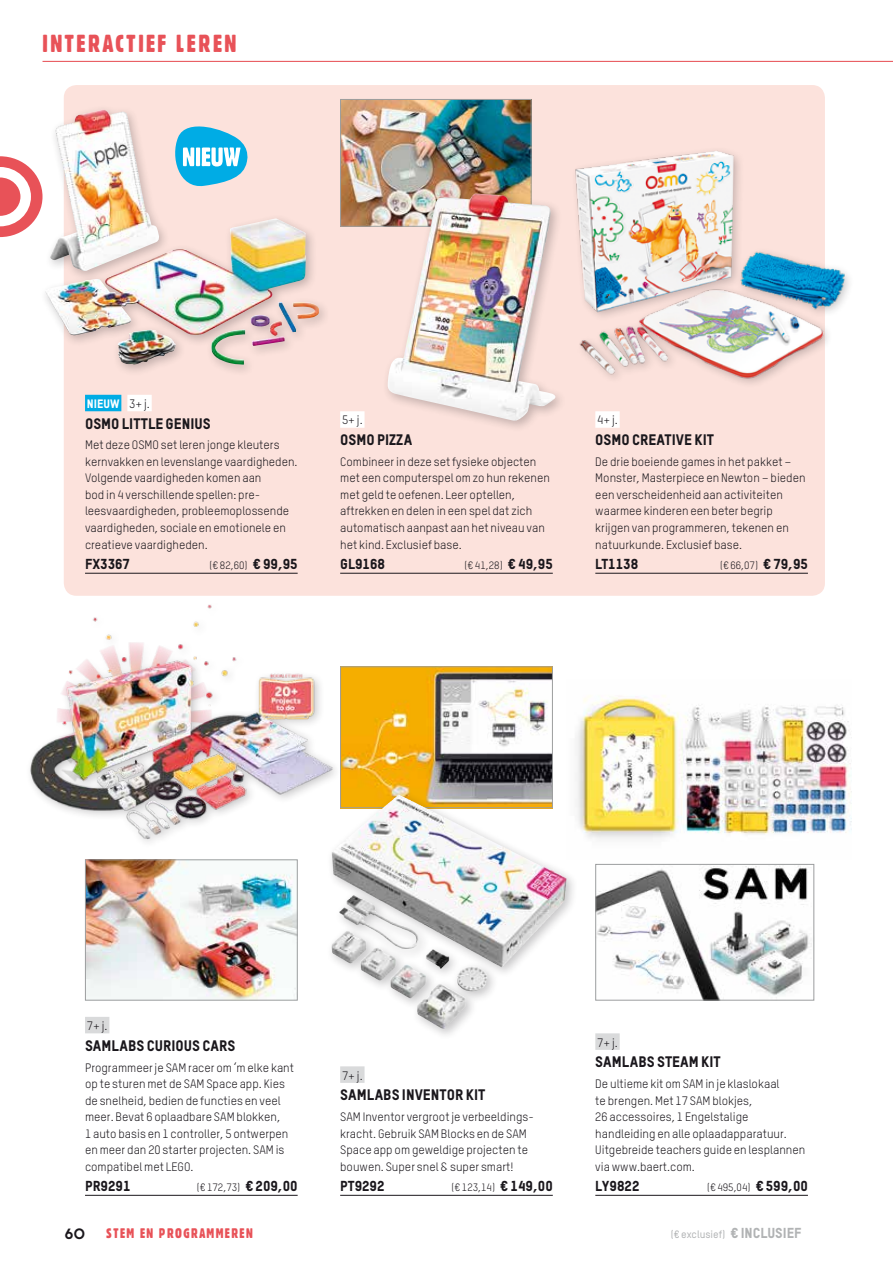
<style>
.page{position:relative;width:893px;height:1263px;background:#fff}
.page>*{position:absolute;margin:0;border:0;box-sizing:border-box;transform-origin:0 0}
.t1{font:24px "Gothic 821 Condensed BT";letter-spacing:.1em;color:#e85258}
.t2{font:15px "TSTAR Headline";color:#1a171c}
.t3{font:15px "Chalet Tokyo";color:#1a171c}
.t4{font:14.25px "TSTAR Headline";color:#1a171c}
.t5{font:13.5px "Gothic 821 Condensed BT";letter-spacing:.1em;color:#e85258}
.t6{font:12px/16.5px "TSTAR";color:#1a171c}
.t7{font:12px "TSTAR Headline";color:#fff}
.t8{font:10.5px "TSTAR";color:#1a171c}
.t9{font:500 10.5px "TSTAR";color:#b1b3b4}
.s1{font-family:"TSTAR";color:#1a171c}
.s2{font-family:"TSTAR Headline";font-size:14.25px}
.s3{font-family:"TSTAR Headline";font-weight:400;font-size:14.25px}
</style>
<div class="page">
<svg style="left:0;top:156px;width:40px;height:81px"></svg>
<hr style="left:43px;top:61px;width:850px;height:1px;background:#e85258">
<div style="left:64px;top:85px;width:761px;height:511px;background:#fce2dc;border-radius:13px"></div>
<img style="left:342px;top:101px;width:187px;height:124px">
<div style="left:340px;top:99px;width:191px;height:128px;border:1px solid #9c9e9f"></div>
<img style="left:343px;top:668px;width:208px;height:121px">
<div style="left:340px;top:666px;width:213px;height:142px;border:1px solid #9c9e9f"></div>
<img style="left:597px;top:866px;width:215px;height:132px">
<div style="left:595px;top:864px;width:219px;height:136px;border:1px solid #9c9e9f"></div>
<div style="left:40px;top:104px;width:291px;height:272px;background:#1a171c;opacity:.25"></div>
<img style="left:45px;top:109px;width:258px;height:226px">
<img style="left:87px;top:861px;width:209px;height:137px">
<div style="left:85px;top:859px;width:213px;height:141px;border:1px solid #9c9e9f"></div>
<div style="left:382px;top:188px;width:185px;height:244px;background:#1a171c;opacity:.25"></div>
<img style="left:388px;top:194px;width:167px;height:228px">
<div style="left:326px;top:789px;width:253px;height:251px;background:#1a171c;opacity:.25"></div>
<img style="left:332px;top:795px;width:66px;height:111px">
<div style="left:571px;top:145px;width:284px;height:244px;background:#fff"></div>
<img style="left:572px;top:145px;width:274px;height:244px">
<img style="left:566px;top:695px;width:285px;height:164px">
<div style="left:25px;top:599px;width:318px;height:250px;background:#1a171c;opacity:.25"></div>
<img style="left:29px;top:601px;width:307px;height:253px">
<div style="left:85px;top:395px;width:36px;height:16px;background:#00ace5"></div>
<div style="left:127px;top:395px;width:25px;height:16px;background:#fff"></div>
<hr style="left:85px;top:573px;width:213px;height:1px;background:#1a171c">
<div style="left:85px;top:1017px;width:24px;height:16px;background:#d9dadb"></div>
<hr style="left:85px;top:1195px;width:213px;height:1px;background:#1a171c">
<div style="left:340px;top:411px;width:25px;height:17px;background:#fff"></div>
<hr style="left:340px;top:573px;width:213px;height:1px;background:#1a171c">
<div style="left:340px;top:1066px;width:25px;height:17px;background:#d9dadb"></div>
<hr style="left:340px;top:1195px;width:213px;height:1px;background:#1a171c">
<div style="left:595px;top:411px;width:25px;height:17px;background:#fff"></div>
<hr style="left:595px;top:573px;width:213px;height:1px;background:#1a171c">
<div style="left:595px;top:1033px;width:25px;height:17px;background:#d9dadb"></div>
<hr style="left:595px;top:1195px;width:213px;height:1px;background:#1a171c">
<h1 class="t1" style="left:43px;top:29px;width:195px">INTERACTIEF LEREN</h1>
<p class="t7" style="left:87px;top:396px;width:64px">NIEUW <span class="s1">3+ j.</span></p>
<p class="t2" style="left:85px;top:414px;width:127px">OSMO LITTLE GENIUS</p>
<p class="t6" style="left:85px;top:437px;width:214px">Met deze OSMO set leren jonge kleuters kernvakken en levenslange vaardigheden.<br>Volgende vaardigheden komen aan<br>bod in 4 verschillende spellen: pre&shy;leesvaardigheden, probleemoplossende vaardigheden, sociale en emotionele en creatieve vaardigheden.</p>
<p class="t4" style="left:85px;top:555px;width:46px">FX3367</p>
<p class="t8" style="left:210px;top:559px;width:90px">(€ 82,60) <span class="s2">€ 99,95</span></p>
<p class="t6" style="left:342px;top:412px;width:22px">5+ j.</p>
<p class="t2" style="left:340px;top:431px;width:74px">OSMO PIZZA</p>
<p class="t6" style="left:340px;top:453px;width:211px">Combineer in deze set fysieke objecten met een computerspel om zo hun rekenen met geld te oefenen. Leer optellen, aftrekken en delen in een spel dat zich automatisch aanpast aan het niveau van het kind. Exclusief base.</p>
<p class="t4" style="left:340px;top:555px;width:46px">GL9168</p>
<p class="t8" style="left:465px;top:559px;width:90px">(€ 41,28) <span class="s2">€ 49,95</span></p>
<p class="t6" style="left:597px;top:412px;width:22px">4+ j.</p>
<p class="t2" style="left:595px;top:431px;width:120px">OSMO CREATIVE KIT</p>
<p class="t6" style="left:595px;top:453px;width:212px">De drie boeiende games in het pakket – Monster, Masterpiece en Newton – bieden een verscheidenheid aan activiteiten waarmee kinderen een beter begrip krijgen van programmeren, tekenen en natuurkunde. Exclusief base.</p>
<p class="t4" style="left:595px;top:555px;width:44px">LT1138</p>
<p class="t8" style="left:720px;top:559px;width:89px">(€ 66,07) <span class="s2">€ 79,95</span></p>
<p class="t6" style="left:87px;top:1017px;width:22px">7+ j.</p>
<p class="t2" style="left:85px;top:1036px;width:152px">SAMLABS CURIOUS CARS</p>
<p class="t6" style="left:85px;top:1059px;width:211px">Programmeer je SAM racer om ‘m elke kant op te sturen met de SAM Space app. Kies de snelheid, bedien de functies en veel meer. Bevat 6 oplaadbare SAM blokken,<br>1 auto basis en 1 controller, 5 ontwerpen en meer dan 20 starter projecten. SAM is compatibel met LEGO.</p>
<p class="t4" style="left:85px;top:1177px;width:47px">PR9291</p>
<p class="t8" style="left:197px;top:1181px;width:102px">(€ 172,73) <span class="s2">€ 209,00</span></p>
<p class="t6" style="left:342px;top:1067px;width:22px">7+ j.</p>
<p class="t2" style="left:340px;top:1086px;width:147px">SAMLABS INVENTOR KIT</p>
<p class="t6" style="left:340px;top:1108px;width:193px">SAM Inventor vergroot je verbeeldings&shy;kracht. Gebruik SAM Blocks en de SAM Space app om geweldige projecten te bouwen. Super snel &amp; super smart!</p>
<p class="t4" style="left:340px;top:1177px;width:46px">PT9292</p>
<p class="t8" style="left:452px;top:1181px;width:103px">(€ 123,14) <span class="s2">€ 149,00</span></p>
<p class="t6" style="left:597px;top:1034px;width:22px">7+ j.</p>
<p class="t2" style="left:595px;top:1053px;width:127px">SAMLABS STEAM KIT</p>
<p class="t6" style="left:595px;top:1075px;width:212px">De ultieme kit om SAM in je klaslokaal<br>te brengen. Met 17 SAM blokjes,<br>26 accessoires, 1 Engelstalige handleiding en alle oplaadapparatuur.<br>Uitgebreide teachers guide en lesplannen via www.baert.com.</p>
<p class="t4" style="left:595px;top:1177px;width:46px">LY9822</p>
<p class="t8" style="left:707px;top:1181px;width:102px">(€ 495,04) <span class="s2">€ 599,00</span></p>
<p class="t3" style="left:65px;top:1224px;width:22px">60</p>
<p class="t5" style="left:106px;top:1225px;width:148px">STEM EN PROGRAMMEREN</p>
<p class="t9" style="left:671px;top:1228px;width:132px">(€ exclusief) <span class="s3">€ INCLUSIEF</span></p>
</div>
